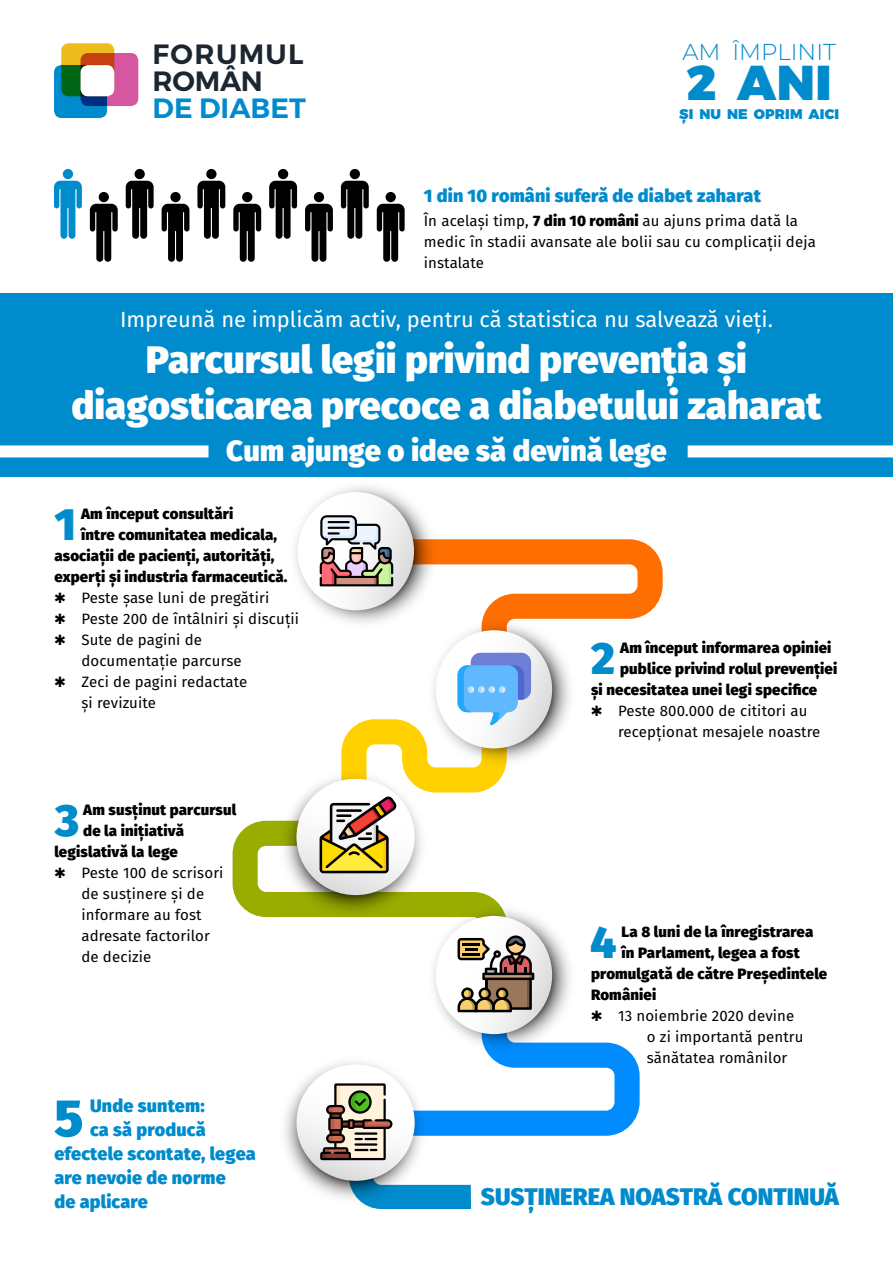
<style>
.page{position:relative;width:893px;height:1263px;background:#fff}
.page>*{position:absolute;margin:0;border:0;box-sizing:border-box;transform-origin:0 0}
.t1{font:800 52.5px "Fira Sans";color:#008bcc}
.t2{font:900 48.9px "Montserrat";color:#008bcc}
.t3{font:800 45.15px "Fira Sans";color:#008bcc}
.t4{font:800 38.4px/46px "Fira Sans";color:#fff;text-align:center}
.t5{font:800 29.25px "Fira Sans";color:#fff}
.t6{font:600 27.9px/26.8px "Montserrat";letter-spacing:.05em;color:#1c2630}
.t7{font:600 27.9px "Montserrat";color:#008bce}
.t8{font:800 24px "Fira Sans";color:#008bcc}
.t9{font:300 22.95px "Montserrat";color:#008bcc}
.t10{font:21.9px "Fira Sans";color:#fff}
.t11{font:800 18px "Fira Sans";letter-spacing:.01em;color:#008bcc}
.t12{font:15px/21px "Fira Sans";letter-spacing:.01em;color:#000}
.t13{font:800 15px "Fira Sans";letter-spacing:.01em;color:#000}
.t14{font:900 14.1px "Montserrat";letter-spacing:.01em;color:#008bcc}
.s1{font-weight:800}
</style>
<div class="page">
<div style="left:0;top:293px;width:893px;height:184px;background:#008bcc"></div>
<div style="left:81px;top:53px;width:57px;height:53px;background:#d557a0;border-radius:8px"></div>
<svg style="left:54px;top:65px;width:53px;height:53px"></svg>
<svg style="left:61px;top:43px;width:53px;height:53px;background:#93831c"></svg>
<div style="left:81px;top:65px;width:33px;height:31px;background:#fff;border-radius:8px"></div>
<svg style="left:54px;top:168px;width:36px;height:71px"></svg>
<svg style="left:90px;top:204px;width:28px;height:58px"></svg>
<div style="left:99px;top:192px;width:10px;height:10px;background:#000;border-radius:50%"></div>
<svg style="left:126px;top:181px;width:28px;height:58px"></svg>
<div style="left:135px;top:169px;width:10px;height:10px;background:#000;border-radius:50%"></div>
<svg style="left:162px;top:204px;width:27px;height:58px"></svg>
<div style="left:170px;top:192px;width:11px;height:10px;background:#000;border-radius:50%"></div>
<svg style="left:197px;top:181px;width:28px;height:58px"></svg>
<div style="left:206px;top:169px;width:11px;height:10px;background:#000;border-radius:50%"></div>
<svg style="left:233px;top:204px;width:28px;height:58px"></svg>
<div style="left:242px;top:192px;width:10px;height:10px;background:#000;border-radius:50%"></div>
<svg style="left:269px;top:181px;width:28px;height:58px"></svg>
<div style="left:278px;top:169px;width:10px;height:10px;background:#000;border-radius:50%"></div>
<svg style="left:305px;top:204px;width:28px;height:58px"></svg>
<div style="left:314px;top:192px;width:10px;height:10px;background:#000;border-radius:50%"></div>
<svg style="left:341px;top:181px;width:28px;height:58px"></svg>
<div style="left:350px;top:169px;width:10px;height:10px;background:#000;border-radius:50%"></div>
<svg style="left:377px;top:204px;width:28px;height:58px"></svg>
<div style="left:386px;top:192px;width:10px;height:10px;background:#000;border-radius:50%"></div>
<svg style="left:439px;top:539px;width:224px;height:80px;fill:#ff6e00"></svg>
<svg style="left:471px;top:1042px;width:169px;height:94px;fill:#008cff"></svg>
<svg style="left:275px;top:1052px;width:155px;height:155px"></svg>
<svg style="left:424px;top:901px;width:154px;height:154px"></svg>
<svg style="left:286px;top:477px;width:154px;height:154px"></svg>
<svg style="left:424px;top:615px;width:154px;height:155px"></svg>
<svg style="left:296px;top:1064px;width:175px;height:145px"></svg>
<svg style="left:298px;top:492px;width:116px;height:118px"></svg>
<svg style="left:233px;top:630px;width:319px;height:404px"></svg>
<div style="left:688px;top:445px;width:205px;height:12px;background:#fff"></div>
<div style="left:0;top:445px;width:208px;height:12px;background:#fff"></div>
<h3 class="t6" style="left:153px;top:41px;width:153px">FORUMUL<br>ROMÂN</h3>
<h3 class="t7" style="left:153px;top:91px;width:155px">DE DIABET</h3>
<h3 class="t9" style="left:682px;top:36px;width:155px">AM ÎMPLINIT</h3>
<h2 class="t2" style="left:687px;top:52px;width:146px">2 ANI</h2>
<p class="t14" style="left:679px;top:105px;width:161px">ȘI NU NE OPRIM AICI</p>
<p class="t11" style="left:424px;top:179px;width:339px">1 din 10 români suferă de diabet zaharat</p>
<p class="t12" style="left:424px;top:210px;width:394px">În același timp, <span class="s1">7 din 10 români</span> au ajuns prima dată la medic în stadii avansate ale bolii sau cu complicații deja instalate</p>
<h3 class="t10" style="left:120px;top:303px;width:654px">Impreună ne implicăm activ, pentru că statistica nu salvează vieți.</h3>
<h3 class="t4" style="left:71px;top:333px;width:752px">Parcursul legii privind prevenția și diagosticarea precoce a diabetului zaharat</h3>
<h3 class="t5" style="left:226px;top:425px;width:442px">Cum ajunge o idee să devină lege</h3>
<h3 class="t3" style="left:54px;top:484px;width:23px">1</h3>
<p class="t13" style="left:81px;top:500px;width:154px">Am început consultări</p>
<p class="t13" style="left:81px;top:521px;width:198px">între comunitatea medicala,</p>
<p class="t13" style="left:54px;top:542px;width:222px">asociații de pacienți, autorități,</p>
<p class="t13" style="left:54px;top:563px;width:235px">experți și industria farmaceutică.</p>
<p class="t12" style="left:54px;top:587px;width:216px">✱ Peste șase luni de pregătiri</p>
<p class="t12" style="left:54px;top:608px;width:246px">✱ Peste 200 de întâlniri și discuții</p>
<p class="t12" style="left:54px;top:629px;width:149px">✱ Sute de pagini de</p>
<p class="t12" style="left:81px;top:650px;width:162px">documentație parcurse</p>
<p class="t12" style="left:54px;top:671px;width:195px">✱ Zeci de pagini redactate</p>
<p class="t12" style="left:81px;top:692px;width:76px">și revizuite</p>
<h3 class="t3" style="left:55px;top:780px;width:26px">3</h3>
<p class="t13" style="left:83px;top:796px;width:155px">Am susținut parcursul</p>
<p class="t13" style="left:83px;top:817px;width:102px">de la inițiativă</p>
<p class="t13" style="left:54px;top:838px;width:125px">legislativă la lege</p>
<p class="t12" style="left:54px;top:862px;width:171px">✱ Peste 100 de scrisori</p>
<p class="t12" style="left:81px;top:883px;width:124px">de susținere și de</p>
<p class="t12" style="left:81px;top:904px;width:122px">informare au fost</p>
<p class="t12" style="left:81px;top:925px;width:130px">adresate factorilor</p>
<p class="t12" style="left:81px;top:946px;width:71px">de decizie</p>
<h1 class="t1" style="left:54px;top:1071px;width:31px">5</h1>
<p class="t11" style="left:90px;top:1090px;width:116px">Unde suntem:</p>
<p class="t11" style="left:90px;top:1114px;width:117px">ca să producă</p>
<p class="t11" style="left:54px;top:1138px;width:203px">efectele scontate, legea</p>
<p class="t11" style="left:54px;top:1162px;width:173px">are nevoie de norme</p>
<p class="t11" style="left:54px;top:1186px;width:95px">de aplicare</p>
<h3 class="t3" style="left:591px;top:618px;width:25px">2</h3>
<p class="t13" style="left:620px;top:634px;width:213px">Am început informarea opiniei</p>
<p class="t13" style="left:620px;top:655px;width:219px">publice privind rolul prevenției</p>
<p class="t13" style="left:591px;top:676px;width:228px">și necesitatea unei legi specifice</p>
<p class="t12" style="left:591px;top:700px;width:218px">✱ Peste 800.000 de cititori au</p>
<p class="t12" style="left:618px;top:721px;width:204px">recepționat mesajele noastre</p>
<h3 class="t3" style="left:590px;top:902px;width:28px">4</h3>
<p class="t13" style="left:622px;top:918px;width:193px">La 8 luni de la înregistrarea</p>
<p class="t13" style="left:622px;top:939px;width:180px">în Parlament, legea a fost</p>
<p class="t13" style="left:591px;top:960px;width:238px">promulgată de către Președintele</p>
<p class="t13" style="left:591px;top:981px;width:67px">României</p>
<p class="t12" style="left:591px;top:1005px;width:205px">✱ 13 noiembrie 2020 devine</p>
<p class="t12" style="left:647px;top:1026px;width:158px">o zi importantă pentru</p>
<p class="t12" style="left:647px;top:1047px;width:142px">sănătatea românilor</p>
<h3 class="t8" style="left:481px;top:1175px;width:360px">SUSȚINEREA NOASTRĂ CONTINUĂ</h3>
</div>
